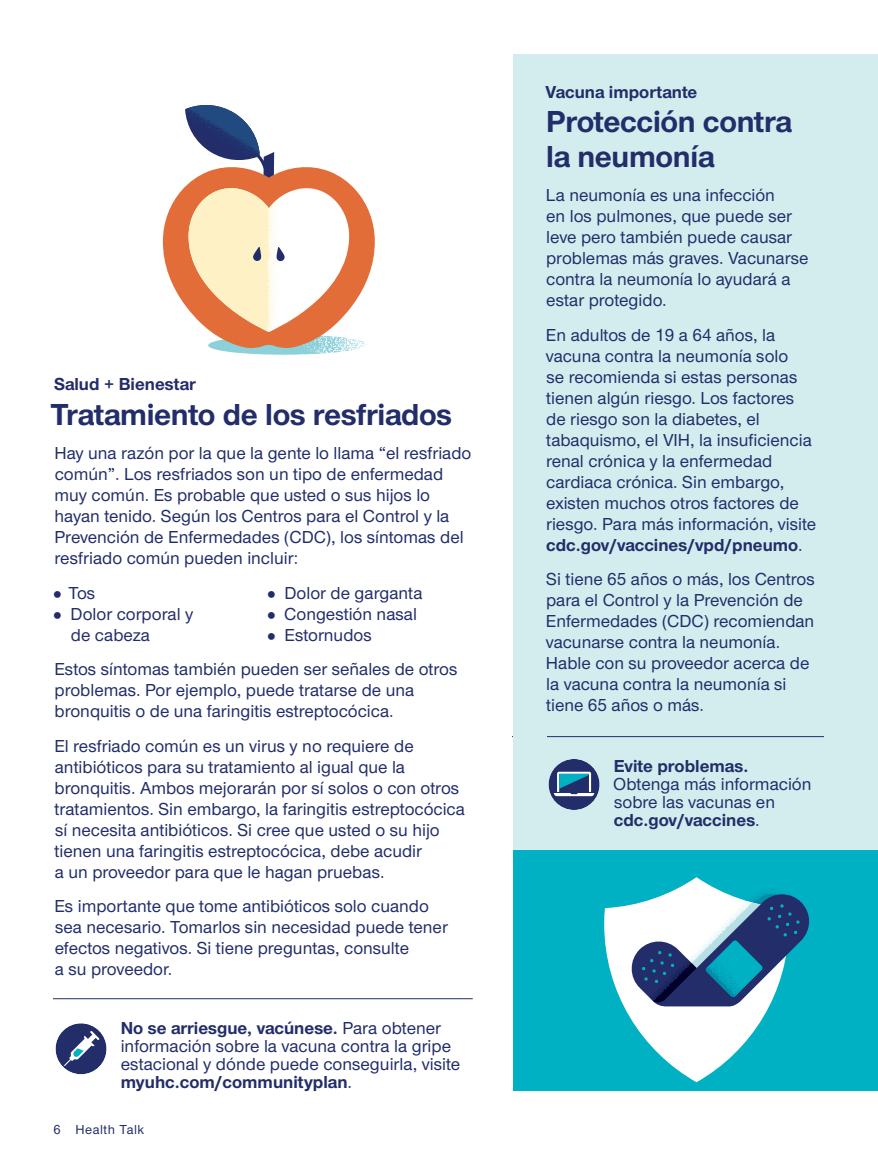
<style>
.page{position:relative;width:878px;height:1161px;background:#fff}
.page>*{position:absolute;margin:0;border:0;box-sizing:border-box;transform-origin:0 0}
.Hed_sans_primary_AMC{font:700 31.5px/34.5px "UHC Sans";letter-spacing:-.01em;color:#222d6a}
.Sans_no_indent_AMC{font:500 18px/21px "UHC Sans";color:#222d6a}
.CTA_new_AMC{font:500 18px/18px "UHC Sans";color:#222d6a}
.t1{font:700 18px "UHC Sans";color:#222d6a}
.Folio_V_AMC{font:500 13.5px "UHC Sans";letter-spacing:.04em;color:#222d6a}
.s1{font-weight:700}
</style>
<div class="page">
<div style="left:55px;top:1023px;width:52px;height:51px;background:#222d6a;border-radius:50%"></div>
<svg style="left:64px;top:1031px;width:35px;height:35px"></svg>
<hr style="left:0;top:998px;width:472px;height:1px;background:#222d6a">
<div style="left:0;top:986px;width:52px;height:40px;background:#fff"></div>
<svg style="left:163px;top:105px;width:212px;height:250px"></svg>
<div style="left:513px;top:54px;width:365px;height:824px;background:#d3edef"></div>
<div style="left:548px;top:759px;width:51px;height:51px;background:#222d6a;border-radius:50%"></div>
<svg style="left:554px;top:772px;width:40px;height:24px"></svg>
<hr style="left:477px;top:736px;width:347px;height:1px;background:#222d6a">
<div style="left:513px;top:729px;width:33px;height:41px;background:#d3edef"></div>
<div style="left:513px;top:850px;width:365px;height:241px;background:#00b0c3"></div>
<svg style="left:604px;top:877px;width:205px;height:205px"></svg>
<div style="left:471px;top:721px;width:41px;height:40px;background:#fff"></div>
<p class="t1" style="left:54px;top:372px;width:143px">Salud + Bienestar</p>
<p class="Hed_sans_primary_AMC" style="left:50px;top:396px;width:403px">Tratamiento de los resfriados</p>
<p class="Sans_no_indent_AMC" style="left:54px;top:442px;width:418px">Hay una razón por la que la gente lo llama “el resfriado común”. Los resfriados son un tipo de enfermedad muy común. Es probable que usted o sus hijos lo hayan tenido. Según los Centros para el Control y la Prevención de Enfermedades (CDC), los síntomas del resfriado común pueden incluir:</p>
<p class="Sans_no_indent_AMC" style="left:68px;top:581px;width:28px">Tos</p>
<p class="Sans_no_indent_AMC" style="left:71px;top:602px;width:124px">Dolor corporal y de cabeza</p>
<p class="Sans_no_indent_AMC" style="left:284px;top:581px;width:139px">Dolor de garganta</p>
<p class="Sans_no_indent_AMC" style="left:284px;top:602px;width:134px">Congestión nasal</p>
<p class="Sans_no_indent_AMC" style="left:284px;top:623px;width:89px">Estornudos</p>
<p class="Sans_no_indent_AMC" style="left:54px;top:658px;width:404px">Estos síntomas también pueden ser señales de otros problemas. Por ejemplo, puede tratarse de una bronquitis o de una faringitis estreptocócica.</p>
<p class="Sans_no_indent_AMC" style="left:54px;top:734px;width:412px">El resfriado común es un virus y no requiere de antibióticos para su tratamiento al igual que la bronquitis. Ambos mejorarán por sí solos o con otros tratamientos. Sin embargo, la faringitis estreptocócica sí necesita antibióticos. Si cree que usted o su hijo tienen una faringitis estreptocócica, debe acudir<br>a un proveedor para que le hagan pruebas.</p>
<p class="Sans_no_indent_AMC" style="left:54px;top:895px;width:395px">Es importante que tome antibióticos solo cuando sea necesario. Tomarlos sin necesidad puede tener efectos negativos. Si tiene preguntas, consulte<br>a su proveedor.</p>
<p class="CTA_new_AMC" style="left:121px;top:1018px;width:341px"><span class="s1">No se arriesgue, vacúnese.</span> Para obtener información sobre la vacuna contra la gripe estacional y dónde puede conseguirla, visite <span class="s1">myuhc.com/communityplan</span>.</p>
<p class="Folio_V_AMC" style="left:54px;top:1120px;width:92px">6 Health Talk</p>
<p class="t1" style="left:545px;top:80px;width:153px">Vacuna importante</p>
<p class="Hed_sans_primary_AMC" style="left:546px;top:104px;width:247px">Protección contra la neumonía</p>
<p class="Sans_no_indent_AMC" style="left:546px;top:184px;width:264px">La neumonía es una infección<br>en los pulmones, que puede ser leve pero también puede causar problemas más graves. Vacunarse contra la neumonía lo ayudará a estar protegido.</p>
<p class="Sans_no_indent_AMC" style="left:546px;top:324px;width:272px">En adultos de 19 a 64 años, la vacuna contra la neumonía solo<br>se recomienda si estas personas tienen algún riesgo. Los factores de riesgo son la diabetes, el tabaquismo, el VIH, la insuficiencia renal crónica y la enfermedad cardiaca crónica. Sin embargo, existen muchos otros factores de riesgo. Para más información, visite <span class="s1">cdc.gov/vaccines/vpd/pneumo</span>.</p>
<p class="Sans_no_indent_AMC" style="left:546px;top:568px;width:270px">Si tiene 65 años o más, los Centros para el Control y la Prevención de<br>Enfermedades (CDC) recomiendan vacunarse contra la neumonía.<br>Hable con su proveedor acerca de la vacuna contra la neumonía si tiene 65 años o más.</p>
<p class="CTA_new_AMC" style="left:613px;top:756px;width:200px"><span class="s1">Evite problemas.<br></span>Obtenga más información sobre las vacunas en <span class="s1">cdc.gov/vaccines</span>.</p>
</div>
